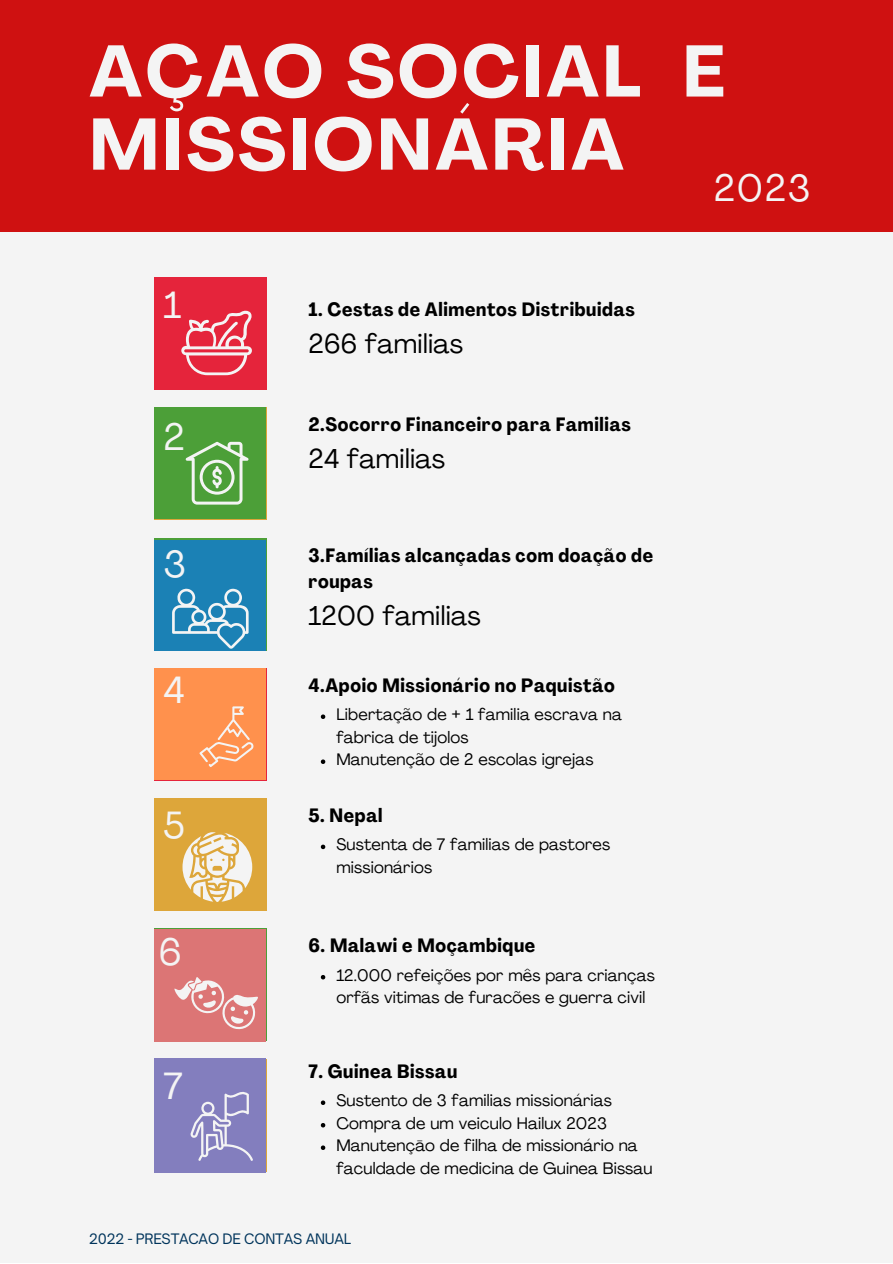
<style>
.page{position:relative;width:893px;height:1264px;background:#fff}
.page>*{position:absolute;margin:0;border:0;box-sizing:border-box;transform-origin:0 0}
.t1{font:700 72px/73.1px "Agrandir";letter-spacing:.045em;color:#f4f4f4}
.t2{font:37.5px "Agrandir";color:#f4f4f4}
.t3{font:26.85px "Agrandir";letter-spacing:.01em;color:#000}
.t4{font:700 condensed 19.05px/26.1px "Agrandir";letter-spacing:.035em;color:#000}
.t5{font:16.35px/22.5px "Agrandir";letter-spacing:.01em;color:#000}
.t6{font:13.8px "Open Sauce One";letter-spacing:-.02em;color:#00345b}
</style>
<div class="page">
<div style="left:0;top:0;width:892px;height:1262px;background:#f4f4f4"></div>
<div style="left:0;top:0;width:892px;height:232px;background:#cf1111"></div>
<div style="left:154px;top:277px;width:113px;height:113px;background:#e5243b"></div>
<div style="left:154px;top:798px;width:113px;height:112px;background:#dda63a"></div>
<div style="left:154px;top:407px;width:112px;height:112px;background:#4c9f38"></div>
<div style="left:154px;top:539px;width:112px;height:111px;background:#1b81b5"></div>
<div style="left:154px;top:668px;width:112px;height:112px;background:#ff914d"></div>
<div style="left:154px;top:928px;width:112px;height:113px;background:#dc7575"></div>
<div style="left:154px;top:1058px;width:112px;height:114px;background:#837ebe"></div>
<svg style="left:172px;top:588px;width:76px;height:60px"></svg>
<svg style="left:185px;top:441px;width:63px;height:64px"></svg>
<svg style="left:181px;top:310px;width:71px;height:65px"></svg>
<svg style="left:190px;top:1092px;width:63px;height:68px"></svg>
<svg style="left:174px;top:977px;width:84px;height:53px"></svg>
<svg style="left:182px;top:832px;width:70px;height:69px"></svg>
<svg style="left:199px;top:706px;width:54px;height:61px"></svg>
<svg style="left:321px;top:714px;width:4px;height:5px"></svg>
<svg style="left:321px;top:759px;width:4px;height:5px"></svg>
<svg style="left:321px;top:844px;width:4px;height:5px"></svg>
<svg style="left:321px;top:975px;width:4px;height:4px"></svg>
<svg style="left:321px;top:1100px;width:4px;height:4px"></svg>
<svg style="left:321px;top:1123px;width:4px;height:4px"></svg>
<svg style="left:321px;top:1145px;width:4px;height:4px"></svg>
<p class="t1" style="left:89px;top:42px;width:637px">AÇAO SOCIAL E<br>MISSIONÁRIA</p>
<p class="t2" style="left:164px;top:290px;width:19px">1</p>
<p class="t2" style="left:164px;top:422px;width:23px">2</p>
<p class="t2" style="left:164px;top:549px;width:24px">3</p>
<p class="t2" style="left:164px;top:675px;width:23px">4</p>
<p class="t2" style="left:164px;top:809px;width:23px">5</p>
<p class="t2" style="left:159px;top:936px;width:24px">6</p>
<p class="t2" style="left:164px;top:1070px;width:21px">7</p>
<p class="t4" style="left:308px;top:298px;width:328px">1. Cestas de Alimentos Distribuidas</p>
<p class="t3" style="left:308px;top:332px;width:156px">266 familias</p>
<p class="t4" style="left:308px;top:413px;width:324px">2.Socorro Financeiro para Familias</p>
<p class="t3" style="left:308px;top:448px;width:138px">24 familias</p>
<p class="t4" style="left:308px;top:544px;width:346px">3.Famílias alcançadas com doação de roupas</p>
<p class="t3" style="left:308px;top:604px;width:174px">1200 familias</p>
<p class="t4" style="left:308px;top:674px;width:308px">4.Apoio Missionário no Paquistão</p>
<p class="t5" style="left:336px;top:704px;width:287px">Libertação de + 1 familia escrava na fabrica de tijolos</p>
<p class="t5" style="left:336px;top:749px;width:259px">Manutenção de 2 escolas igrejas</p>
<p class="t4" style="left:308px;top:804px;width:76px">5. Nepal</p>
<p class="t5" style="left:336px;top:835px;width:275px">Sustenta de 7 familias de pastores missionários</p>
<p class="t4" style="left:308px;top:934px;width:228px">6. Malawi e Moçambique</p>
<p class="t5" style="left:336px;top:965px;width:320px">12.000 refeições por mês para crianças orfãs vitimas de furacões e guerra civil</p>
<p class="t4" style="left:308px;top:1060px;width:150px">7. Guinea Bissau</p>
<p class="t5" style="left:336px;top:1090px;width:277px">Sustento de 3 familias missionárias</p>
<p class="t5" style="left:336px;top:1113px;width:272px">Compra de um veiculo Hailux 2023</p>
<p class="t5" style="left:336px;top:1135px;width:318px">Manutençāo de filha de missionário na faculdade de medicina de Guinea Bissau</p>
<p class="t6" style="left:89px;top:1230px;width:263px">2022 - PRESTACAO DE CONTAS ANUAL</p>
<p class="t2" style="left:713px;top:173px;width:98px">2023</p>
</div>
